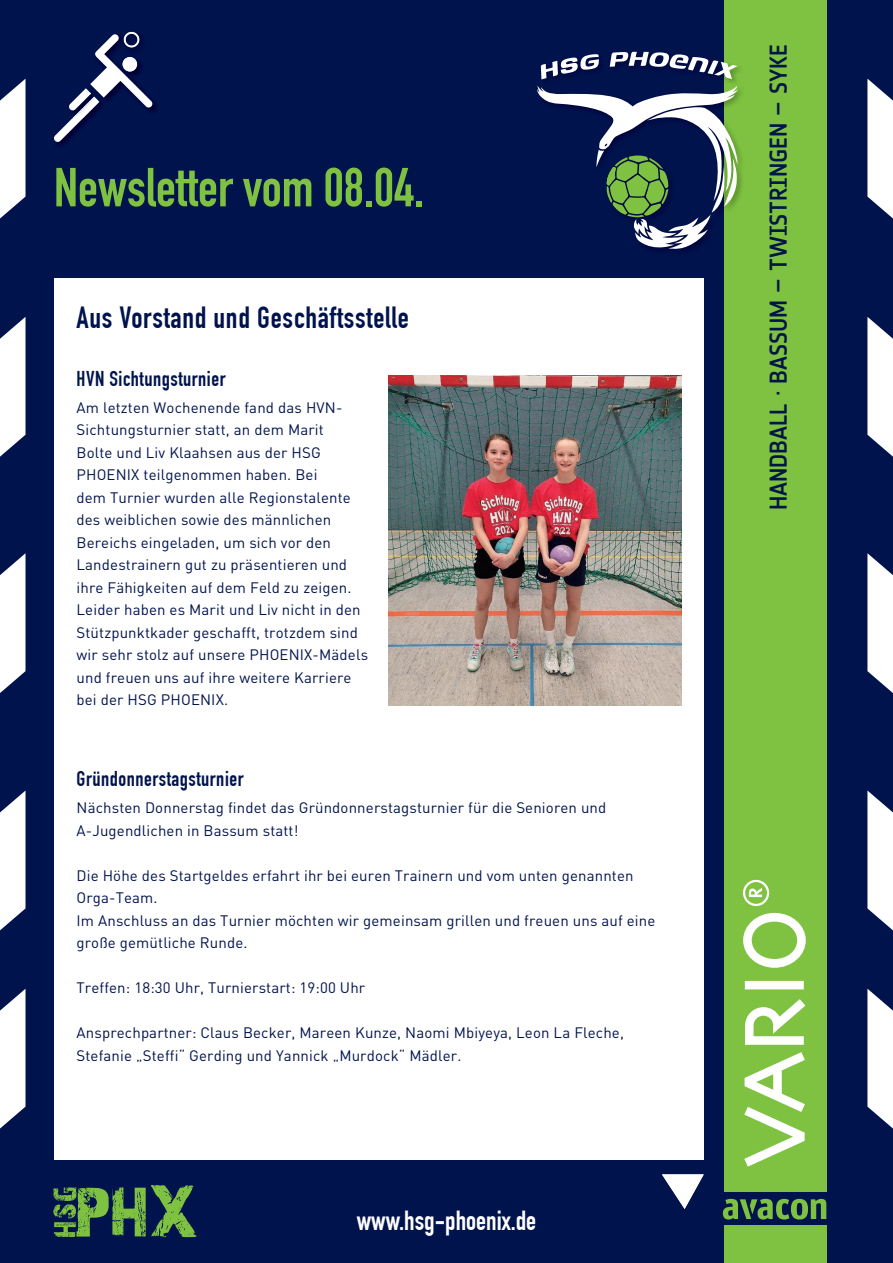
<style>
.page{position:relative;width:893px;height:1263px;background:#00134d}
.page>*{position:absolute;margin:0;border:0;box-sizing:border-box;transform-origin:0 0}
.t1{font:700 54px "DIN Condensed";color:#7fc241}
.t2{font:700 30px "DIN Condensed";letter-spacing:.025em;color:#00134d}
.t3{font:700 27px "DIN Condensed";color:#fff}
.t4{font:500 24px "Notes Soft";color:#001547}
.t5{font:700 21px "DIN Condensed";letter-spacing:.025em;color:#00134d}
.t6{font:15px/22.5px "DIN";letter-spacing:.01em;color:#00134d}
</style>
<div class="page">
<svg style="left:53px;top:1185px;width:143px;height:52px"></svg>
<div style="left:724px;top:0;width:102px;height:1046px;background:#7fc241"></div>
<div style="left:724px;top:1037px;width:102px;height:154px;background:#7fc241"></div>
<div style="left:724px;top:1225px;width:102px;height:38px;background:#7fc241"></div>
<div style="left:54px;top:279px;width:650px;height:881px;background:#fff"></div>
<svg style="left:723px;top:1199px;width:103px;height:20px"></svg>
<svg style="left:745px;top:981px;width:59px;height:8px"></svg>
<svg style="left:744px;top:1052px;width:61px;height:114px"></svg>
<svg style="left:743px;top:913px;width:63px;height:55px"></svg>
<svg style="left:745px;top:999px;width:60px;height:46px"></svg>
<svg style="left:743px;top:880px;width:26px;height:26px"></svg>
<img style="left:152px;top:101px;width:4px;height:10px">
<svg style="left:54px;top:32px;width:98px;height:110px"></svg>
<svg style="left:537px;top:85px;width:202px;height:165px"></svg>
<svg style="left:541px;top:54px;width:58px;height:25px"></svg>
<svg style="left:610px;top:51px;width:127px;height:28px"></svg>
<svg style="left:0;top:317px;width:26px;height:140px;background:#d2d6e0"></svg>
<svg style="left:867px;top:317px;width:26px;height:140px;background:#d2d6e0"></svg>
<svg style="left:0;top:79px;width:26px;height:140px;background:#d2d6e0"></svg>
<svg style="left:867px;top:79px;width:26px;height:140px;background:#d2d6e0"></svg>
<svg style="left:0;top:553px;width:26px;height:140px;background:#d2d6e0"></svg>
<svg style="left:867px;top:553px;width:26px;height:140px;background:#d2d6e0"></svg>
<svg style="left:0;top:989px;width:26px;height:140px;background:#d2d6e0"></svg>
<svg style="left:867px;top:989px;width:26px;height:140px;background:#d2d6e0"></svg>
<svg style="left:0;top:790px;width:26px;height:141px"></svg>
<svg style="left:867px;top:790px;width:26px;height:141px"></svg>
<svg style="left:662px;top:1174px;width:42px;height:35px"></svg>
<img style="left:389px;top:376px;width:292px;height:329px">
<h1 class="t1" style="left:54px;top:156px;width:372px">Newsletter vom 08.04.</h1>
<h2 class="t2" style="left:77px;top:299px;width:334px">Aus Vorstand und Geschäftsstelle</h2>
<h3 class="t5" style="left:77px;top:366px;width:150px">HVN Sichtungsturnier</h3>
<p class="t6" style="left:77px;top:396px;width:293px">Am letzten Wochenende fand das HVN-Sichtungsturnier statt, an dem Marit<br>Bolte und Liv Klaahsen aus der HSG PHOENIX teilgenommen haben. Bei<br>dem Turnier wurden alle Regionstalente des weiblichen sowie des männlichen Bereichs eingeladen, um sich vor den Landestrainern gut zu präsentieren und ihre Fähigkeiten auf dem Feld zu zeigen.<br>Leider haben es Marit und Liv nicht in den Stützpunktkader geschafft, trotzdem sind wir sehr stolz auf unsere PHOENIX-Mädels und freuen uns auf ihre weitere Karriere bei der HSG PHOENIX.</p>
<h3 class="t5" style="left:77px;top:767px;width:169px">Gründonnerstagsturnier</h3>
<p class="t6" style="left:77px;top:796px;width:531px">Nächsten Donnerstag findet das Gründonnerstagsturnier für die Senioren und<br>A-Jugendlichen in Bassum statt!</p>
<p class="t6" style="left:77px;top:864px;width:580px">Die Höhe des Startgeldes erfahrt ihr bei euren Trainern und vom unten genannten Orga-Team.<br>Im Anschluss an das Turnier möchten wir gemeinsam grillen und freuen uns auf eine große gemütliche Runde.</p>
<p class="t6" style="left:77px;top:976px;width:290px">Treffen: 18:30 Uhr, Turnierstart: 19:00 Uhr</p>
<p class="t6" style="left:77px;top:1021px;width:549px">Ansprechpartner: Claus Becker, Mareen Kunze, Naomi Mbiyeya, Leon La Fleche,<br>Stefanie „Steffi“ Gerding und Yannick „Murdock“ Mädler.</p>
<h3 class="t3" style="left:357px;top:1205px;width:181px">www.hsg-phoenix.de</h3>
<h3 class="t4" style="left:765px;top:510px;width:467px;rotate:-90deg">HANDBALL · BASSUM – TWISTRINGEN – SYKE</h3>
</div>
